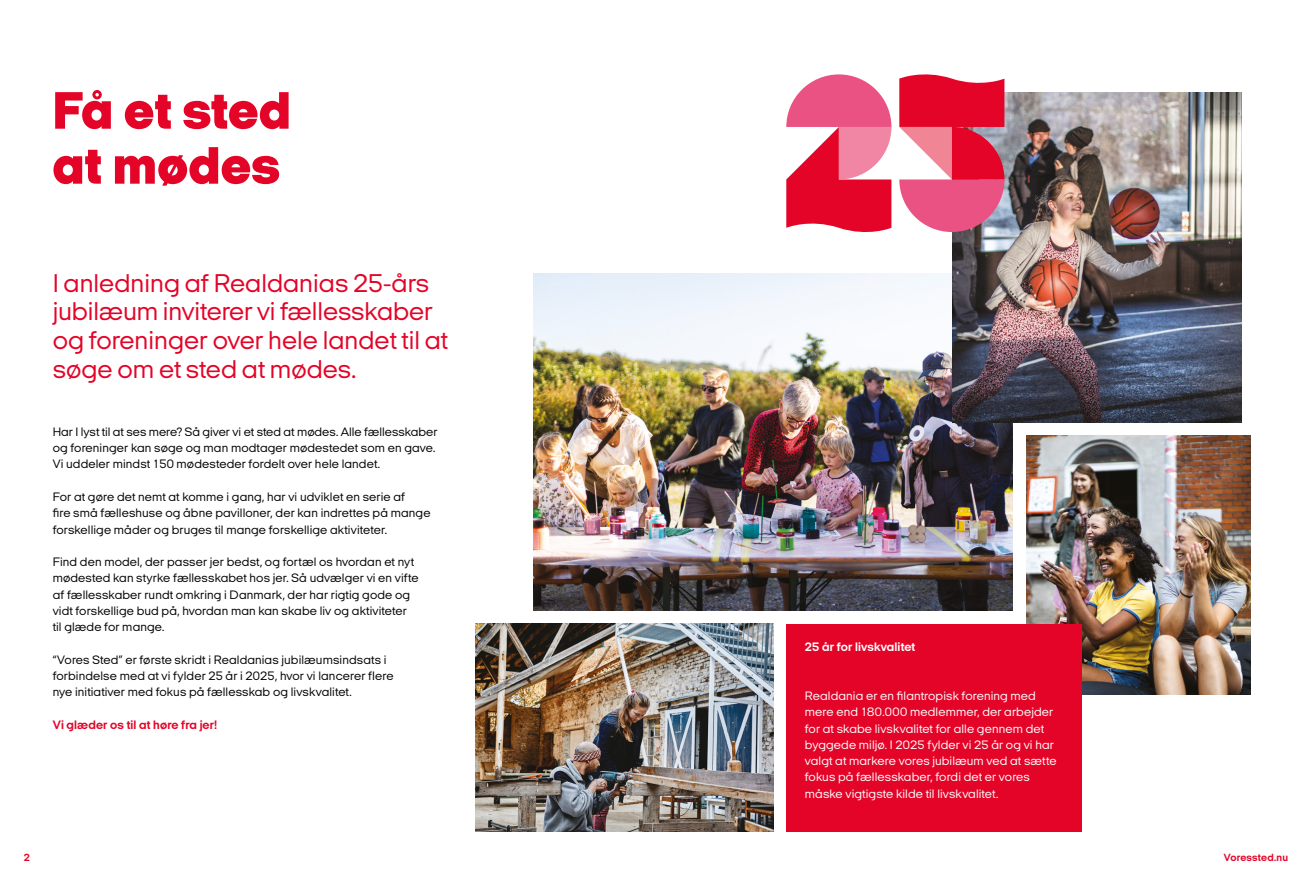
<style>
.page{position:relative;width:1312px;height:886px;background:#fff}
.page>*{position:absolute;margin:0;border:0;box-sizing:border-box;transform-origin:0 0}
.t1{font:900 53.75px/55px "Italian Plate No Two Exp";letter-spacing:.015em;color:#e40428}
.t2{font:26.25px/28.8px "Italian Plate No Two Exp";color:#e40428}
.t3{font:12.5px/16.2px "Italian Plate No Two Exp";letter-spacing:.01em;color:#000}
.t4{font:12.5px/16.2px "Italian Plate No Two Exp";letter-spacing:.01em;color:#fff}
.t5{font:700 12.5px "Italian Plate No Two Exp";letter-spacing:.01em;color:#e40428}
.t6{font:700 12.5px "Italian Plate No Two Exp";letter-spacing:.01em;color:#fff}
.t7{font:700 10.62px "Italian Plate No Two Exp";letter-spacing:.015em;color:#e40428}
</style>
<div class="page">
<img style="left:1026px;top:436px;width:223px;height:258px">
<img style="left:533px;top:274px;width:479px;height:336px">
<div style="left:786px;top:624px;width:295px;height:207px;background:#e40428"></div>
<img style="left:475px;top:624px;width:298px;height:207px">
<img style="left:951px;top:92px;width:289px;height:331px">
<svg style="left:786px;top:74px;width:105px;height:158px"></svg>
<svg style="left:899px;top:74px;width:105px;height:158px;background:#e55373"></svg>
<h1 class="t1" style="left:53px;top:83px;width:239px">Få et sted at mødes</h1>
<h2 class="t2" style="left:53px;top:268px;width:397px">I anledning af Realdanias 25-års jubilæum inviterer vi fællesskaber og foreninger over hele landet til at søge om et sted at mødes.</h2>
<p class="t3" style="left:53px;top:424px;width:386px">Har I lyst til at ses mere? Så giver vi et sted at mødes. Alle fællesskaber og foreninger kan søge og man modtager mødestedet som en gave.<br>Vi uddeler mindst 150 mødesteder fordelt over hele landet.</p>
<p class="t3" style="left:53px;top:489px;width:379px">For at gøre det nemt at komme i gang, har vi udviklet en serie af<br>fire små fælleshuse og åbne pavilloner, der kan indrettes på mange forskellige måder og bruges til mange forskellige aktiviteter.</p>
<p class="t3" style="left:53px;top:554px;width:367px">Find den model, der passer jer bedst, og fortæl os hvordan et nyt mødested kan styrke fællesskabet hos jer. Så udvælger vi en vifte af fællesskaber rundt omkring i Danmark, der har rigtig gode og vidt forskellige bud på, hvordan man kan skabe liv og aktiviteter til glæde for mange.</p>
<p class="t3" style="left:53px;top:651px;width:342px">“Vores Sted” er første skridt i Realdanias jubilæumsindsats i forbindelse med at vi fylder 25 år i 2025, hvor vi lancerer fIere nye initiativer med fokus på fællesskab og livskvalitet.</p>
<p class="t5" style="left:53px;top:717px;width:166px">Vi glæder os til at høre fra jer!</p>
<p class="t6" style="left:804px;top:640px;width:112px">25 år for livskvalitet</p>
<p class="t4" style="left:804px;top:688px;width:253px">Realdania er en filantropisk forening med mere end 180.000 medlemmer, der arbejder for at skabe livskvalitet for alle gennem det byggede miljø. I 2025 fylder vi 25 år og vi har valgt at markere vores jubilæum ved at sætte fokus på fællesskaber, fordi det er vores måske vigtigste kilde til livskvalitet.</p>
<p class="t7" style="left:24px;top:852px;width:8px">2</p>
<p class="t7" style="left:1223px;top:852px;width:66px">Voressted.nu</p>
</div>
